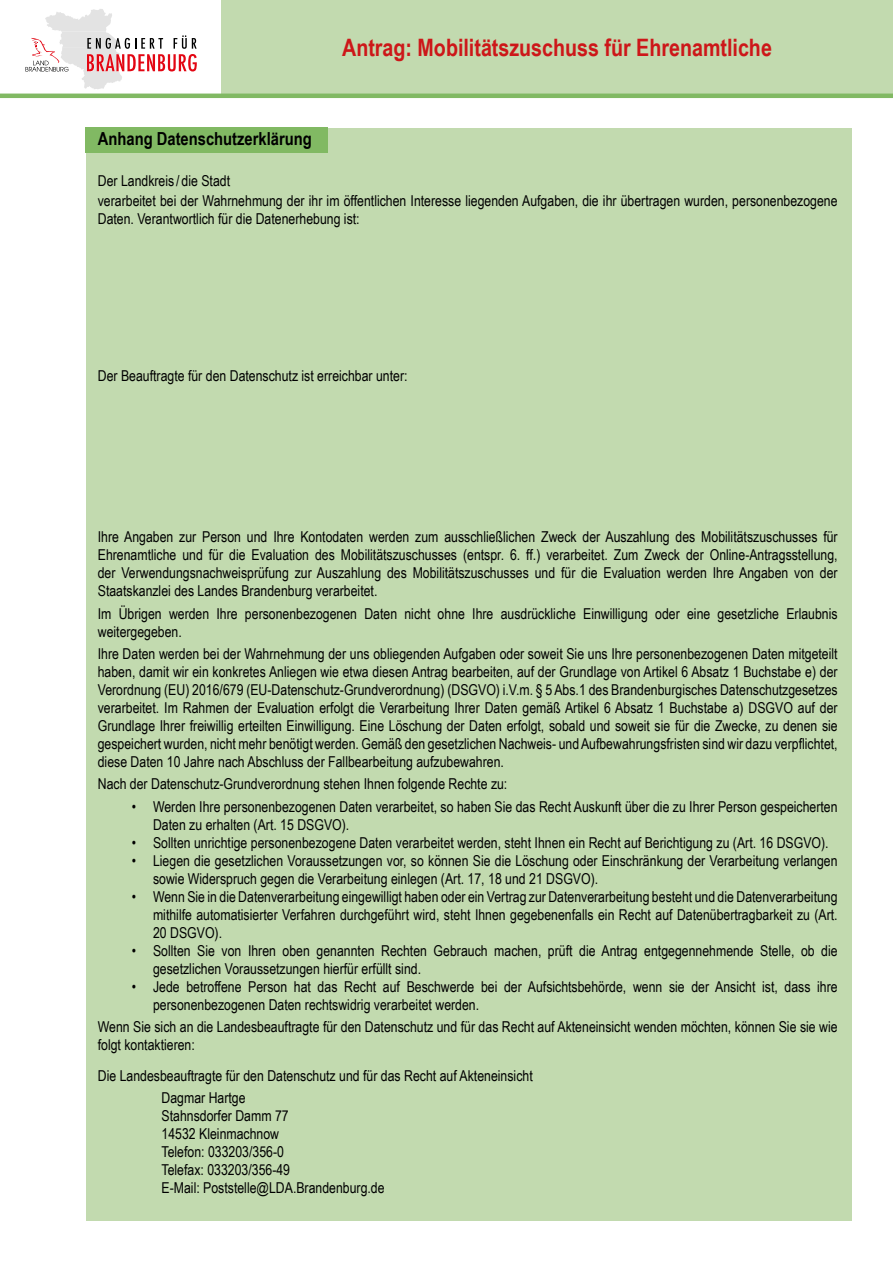
<style>
.page{position:relative;width:893px;height:1263px;background:#fff}
.page>*{position:absolute;margin:0;border:0;box-sizing:border-box;transform-origin:0 0}
.t1{font:700 24px "Arial Narrow";color:#cd1719}
.t2{font:700 18px "Arial Narrow";color:#000}
.t3{font:15px/18px "Arial Narrow";color:#000}
</style>
<div class="page">
<div style="left:86px;top:128px;width:765px;height:1092px;background:#c2daaf"></div>
<div style="left:85px;top:128px;width:242px;height:25px;background:#81b963"></div>
<svg style="left:26px;top:9px;width:171px;height:80px"></svg>
<div style="left:221px;top:0;width:672px;height:94px;background:#c2daaf"></div>
<hr style="left:0;top:94px;width:893px;height:4px;background:#81b963">
<p class="t2" style="left:98px;top:125px;width:216px">Anhang Datenschutzerklärung</p>
<h1 class="t1" style="left:342px;top:29px;width:431px">Antrag: Mobilitätszuschuss für Ehrenamtliche</h1>
<p class="t3" style="left:98px;top:170px;width:741px;line-height:20.4px">Der Landkreis / die Stadt<br>verarbeitet bei der Wahrnehmung der ihr im öffentlichen Interesse liegenden Aufgaben, die ihr übertragen wurden, personenbezogene</p>
<p class="t3" style="left:98px;top:210px;width:263px">Daten. Verantwortlich für die Datenerhebung ist:</p>
<p class="t3" style="left:98px;top:366px;width:311px">Der Beauftragte für den Datenschutz ist erreichbar unter:</p>
<p class="t3" style="left:98px;top:528px;width:741px;text-align:justify">Ihre Angaben zur Person und Ihre Kontodaten werden zum ausschließlichen Zweck der Auszahlung des Mobilitätszuschusses für Ehrenamtliche und für die Evaluation des Mobilitätszuschusses (entspr. 6. ff.) verarbeitet. Zum Zweck der Online-Antragsstellung, der Verwendungsnachweisprüfung zur Auszahlung des Mobilitätszuschusses und für die Evaluation werden Ihre Angaben von der Staatskanzlei des Landes Brandenburg verarbeitet.</p>
<p class="t3" style="left:98px;top:604px;width:741px">Im Übrigen werden Ihre personenbezogenen Daten nicht ohne Ihre ausdrückliche Einwilligung oder eine gesetzliche Erlaubnis weitergegeben.</p>
<p class="t3" style="left:98px;top:644px;width:741px;text-align:justify">Ihre Daten werden bei der Wahrnehmung der uns obliegenden Aufgaben oder soweit Sie uns Ihre personenbezogenen Daten mitgeteilt haben, damit wir ein konkretes Anliegen wie etwa diesen Antrag bearbeiten, auf der Grundlage von Artikel 6 Absatz 1 Buchstabe e) der Verordnung (EU) 2016/679 (EU-Datenschutz-Grundverordnung) (DSGVO) i.V.m. § 5 Abs.1 des Brandenburgisches Datenschutzgesetzes verarbeitet. Im Rahmen der Evaluation erfolgt die Verarbeitung Ihrer Daten gemäß Artikel 6 Absatz 1 Buchstabe a) DSGVO auf der Grundlage Ihrer freiwillig erteilten Einwilligung. Eine Löschung der Daten erfolgt, sobald und soweit sie für die Zwecke, zu denen sie gespeichert wurden, nicht mehr benötigt werden. Gemäß den gesetzlichen Nachweis- und Aufbewahrungsfristen sind wir dazu verpflichtet, diese Daten 10 Jahre nach Abschluss der Fallbearbeitung aufzubewahren.</p>
<p class="t3" style="left:98px;top:774px;width:411px">Nach der Datenschutz-Grundverordnung stehen Ihnen folgende Rechte zu:</p>
<p class="t3" style="left:153px;top:797px;width:686px;text-indent:-21px">• Werden Ihre personenbezogenen Daten verarbeitet, so haben Sie das Recht Auskunft über die zu Ihrer Person gespeicherten<br>Daten zu erhalten (Art. 15 DSGVO).</p>
<p class="t3" style="left:132px;top:833px;width:698px">• Sollten unrichtige personenbezogene Daten verarbeitet werden, steht Ihnen ein Recht auf Berichtigung zu (Art. 16 DSGVO).</p>
<p class="t3" style="left:153px;top:851px;width:686px;text-indent:-21px">• Liegen die gesetzlichen Voraussetzungen vor, so können Sie die Löschung oder Einschränkung der Verarbeitung verlangen sowie Widerspruch gegen die Verarbeitung einlegen (Art. 17, 18 und 21 DSGVO).</p>
<p class="t3" style="left:153px;top:887px;width:686px;text-align:justify;text-indent:-21px">• Wenn Sie in die Datenverarbeitung eingewilligt haben oder ein Vertrag zur Datenverarbeitung besteht und die Datenverarbeitung mithilfe automatisierter Verfahren durchgeführt wird, steht Ihnen gegebenenfalls ein Recht auf Datenübertragbarkeit zu (Art.<br>20 DSGVO).</p>
<p class="t3" style="left:153px;top:941px;width:686px;text-indent:-21px">• Sollten Sie von Ihren oben genannten Rechten Gebrauch machen, prüft die Antrag entgegennehmende Stelle, ob die gesetzlichen Voraussetzungen hierfür erfüllt sind.</p>
<p class="t3" style="left:153px;top:977px;width:686px;text-indent:-21px">• Jede betroffene Person hat das Recht auf Beschwerde bei der Aufsichtsbehörde, wenn sie der Ansicht ist, dass ihre personenbezogenen Daten rechtswidrig verarbeitet werden.</p>
<p class="t3" style="left:98px;top:1017px;width:741px">Wenn Sie sich an die Landesbeauftragte für den Datenschutz und für das Recht auf Akteneinsicht wenden möchten, können Sie sie wie folgt kontaktieren:</p>
<p class="t3" style="left:162px;top:1063px;width:373px;line-height:22.2px;text-indent:-64px">Die Landesbeauftragte für den Datenschutz und für das Recht auf Akteneinsicht<br>Dagmar Hartge</p>
<p class="t3" style="left:162px;top:1106px;width:225px">Stahnsdorfer Damm 77<br>14532 Kleinmachnow<br>Telefon: 033203/356-0<br>Telefax: 033203/356-49<br>E-Mail: Poststelle@LDA.Brandenburg.de</p>
</div>
